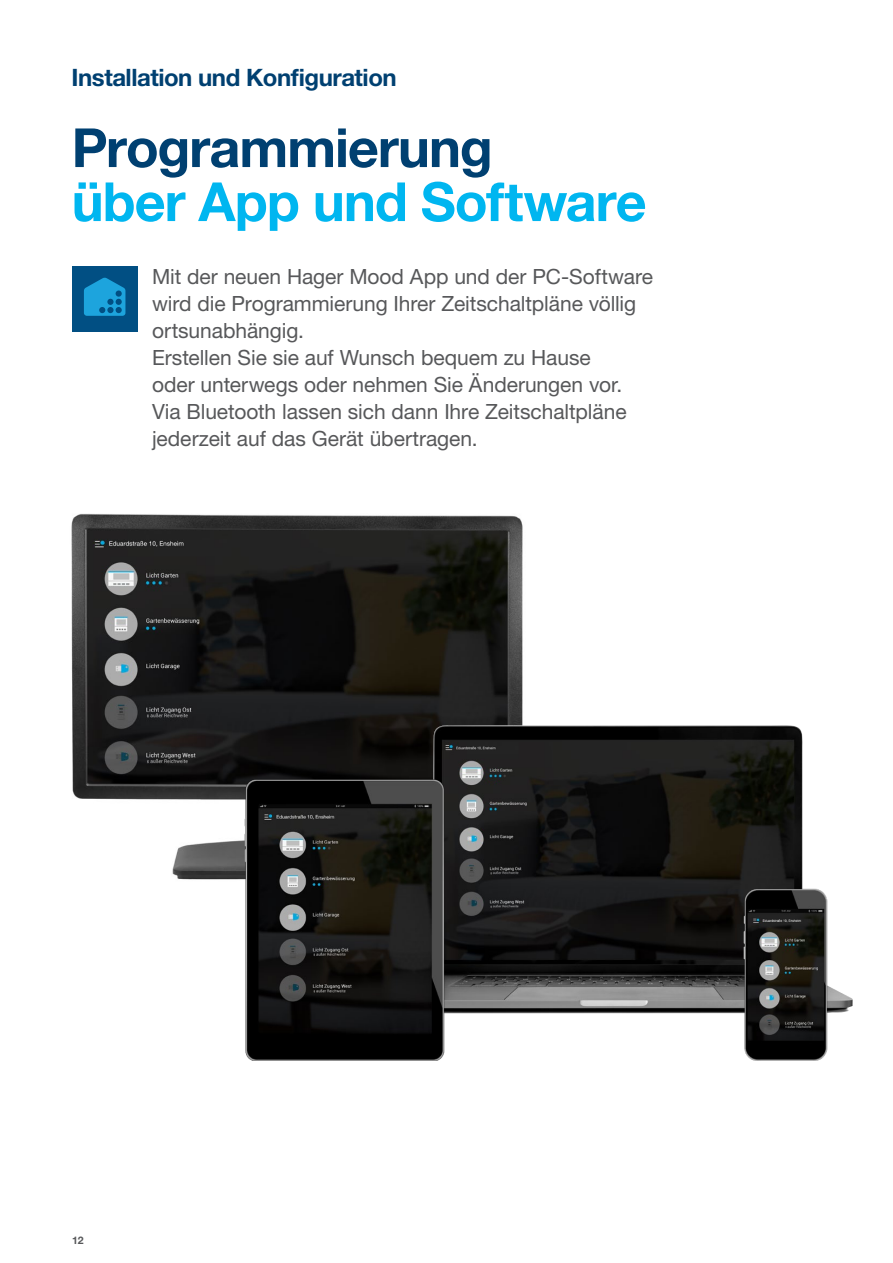
<style>
.page{position:relative;width:893px;height:1263px;background:#fff}
.page>*{position:absolute;margin:0;border:0;box-sizing:border-box;transform-origin:0 0}
.t1{font:700 54px "Helvetica Neue LTW1 G";letter-spacing:-.02em;color:#00b6f0}
.t2{font:700 54px "Helvetica Neue LTW1 G";letter-spacing:-.02em;color:#004071}
.t3{font:700 24px "Helvetica Neue LTW1 G";letter-spacing:-.02em;color:#004071}
.t4{font:21px/27px "Helvetica Neue LTW1 G";letter-spacing:-.005em;color:#57585a}
.t5{font:700 10.5px "Helvetica Neue LTW1 G";color:#57585a}
</style>
<div class="page">
<div style="left:72px;top:266px;width:65px;height:66px;background:#014f83"></div>
<svg style="left:84px;top:278px;width:41px;height:38px"></svg>
<img style="left:71px;top:513px;width:452px;height:367px">
<img style="left:382px;top:724px;width:471px;height:289px">
<img style="left:741px;top:886px;width:88px;height:174px">
<img style="left:233px;top:769px;width:226px;height:291px">
<p class="t3" style="left:72px;top:63px;width:327px">Installation und Konfiguration</p>
<h1 class="t2" style="left:72px;top:114px;width:423px">Programmierung</h1>
<h1 class="t1" style="left:72px;top:168px;width:576px">über App und Software</h1>
<p class="t4" style="left:152px;top:263px;width:503px">Mit der neuen Hager Mood App und der PC-Software wird die Programmierung Ihrer Zeitschaltpläne völlig ortsunabhängig.<br>Erstellen Sie sie auf Wunsch bequem zu Hause<br>oder unterwegs oder nehmen Sie Änderungen vor.<br>Via Bluetooth lassen sich dann Ihre Zeitschaltpläne jederzeit auf das Gerät übertragen.</p>
<p class="t5" style="left:72px;top:1233px;width:13px">12</p>
</div>
